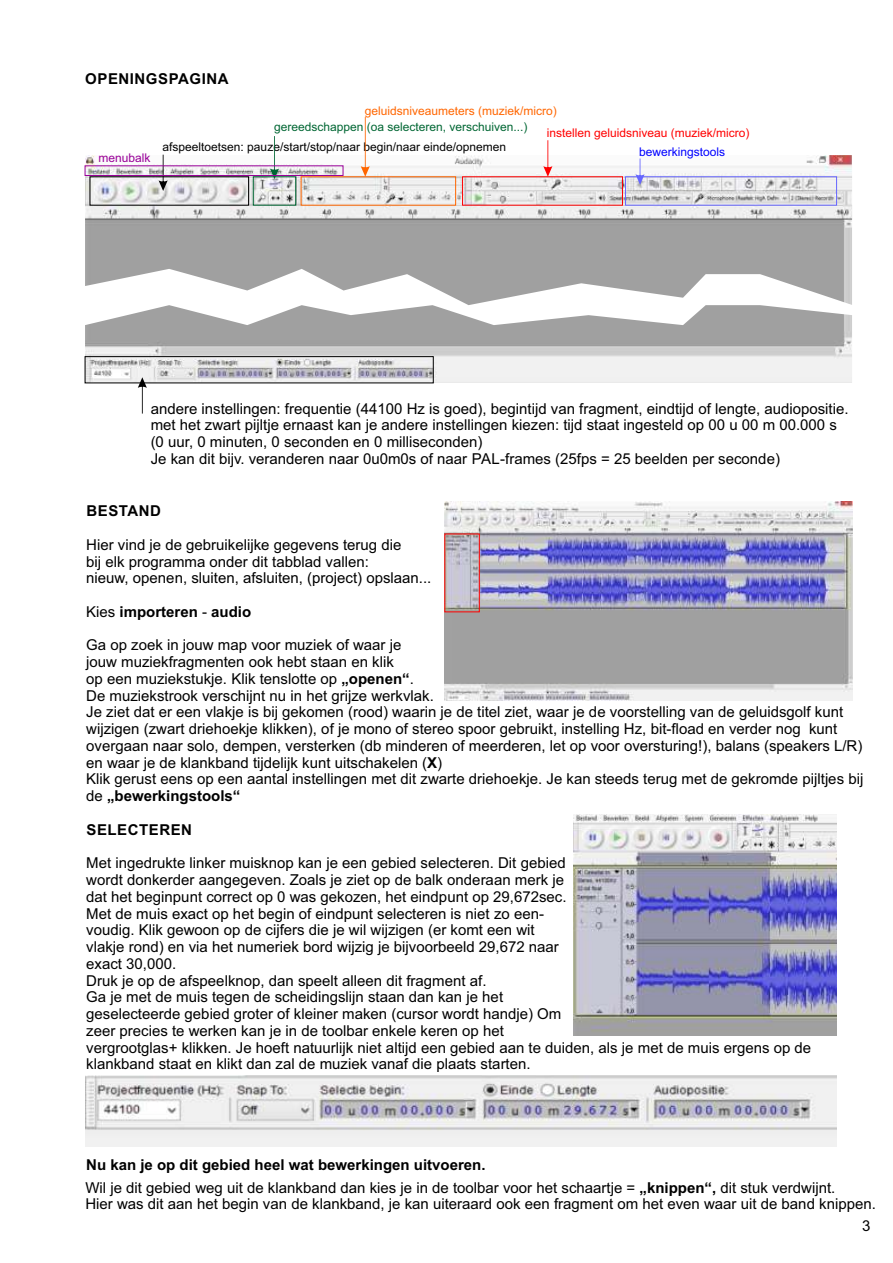
<style>
.page{position:relative;width:893px;height:1263px;background:#fff}
.page>*{position:absolute;margin:0;border:0;box-sizing:border-box;transform-origin:0 0}
.t1{font:15px/16.8px "Arial";color:#000}
.t2{font:700 15px "Arial";color:#000}
.t3{font:700 15px "Arial";letter-spacing:.035em;color:#000}
.t4{font:12px "Arial";color:#000}
.t5{font:12px "Arial";color:#063}
.t6{font:12px "Arial";color:#f00}
.t7{font:12px "Arial";color:#f60}
.t8{font:12px "Arial";color:#00f}
.t9{font:12px "Arial";color:#909}
.s1{font-weight:400}
.s2{font-weight:700}
</style>
<div class="page">
<img style="left:85px;top:155px;width:767px;height:228px">
<div style="left:90px;top:176px;width:159px;height:30px;border:1px solid #000"></div>
<svg style="left:159px;top:155px;width:9px;height:36px"></svg>
<div style="left:462px;top:176px;width:161px;height:30px;border:1px solid #f00"></div>
<svg style="left:543px;top:140px;width:9px;height:37px"></svg>
<div style="left:301px;top:176px;width:155px;height:30px;border:1px solid #f60"></div>
<svg style="left:361px;top:117px;width:9px;height:60px"></svg>
<div style="left:625px;top:176px;width:212px;height:30px;border:1px solid #66f"></div>
<svg style="left:635px;top:158px;width:10px;height:27px"></svg>
<div style="left:85px;top:356px;width:349px;height:27px;border:1px solid #000"></div>
<svg style="left:138px;top:377px;width:9px;height:37px"></svg>
<img style="left:445px;top:502px;width:407px;height:198px">
<div style="left:444px;top:533px;width:36px;height:79px;border:1px solid #f00"></div>
<img style="left:85px;top:1075px;width:751px;height:71px">
<img style="left:573px;top:815px;width:264px;height:220px">
<div style="left:253px;top:176px;width:43px;height:30px;border:1px solid #063"></div>
<svg style="left:270px;top:136px;width:9px;height:43px"></svg>
<div style="left:85px;top:165px;width:258px;height:11px;border:1px solid #909"></div>
<p class="t3" style="left:85px;top:73px;width:145px">OPENINGSPAGINA</p>
<p class="t7" style="left:365px;top:106px;width:194px">geluidsniveaumeters (muziek/micro)</p>
<p class="t5" style="left:274px;top:123px;width:255px">gereedschappen (oa selecteren, verschuiven...)</p>
<p class="t6" style="left:547px;top:128px;width:204px">instellen geluidsniveau (muziek/micro)</p>
<p class="t9" style="left:99px;top:153px;width:54px">menubalk</p>
<p class="t4" style="left:163px;top:143px;width:345px">afspeeltoetsen: pauze/start/stop/naar begin/naar einde/opnemen</p>
<p class="t8" style="left:639px;top:147px;width:88px">bewerkingstools</p>
<p class="t1" style="left:151px;top:401px;width:699px">andere instellingen: frequentie (44100 Hz is goed), begintijd van fragment, eindtijd of lengte, audiopositie. met het zwart pijltje ernaast kan je andere instellingen kiezen: tijd staat ingesteld op 00 u 00 m 00.000 s (0 uur, 0 minuten, 0 seconden en 0 milliseconden)<br>Je kan dit bijv. veranderen naar 0u0m0s of naar PAL-frames (25fps = 25 beelden per seconde)</p>
<p class="t3" style="left:87px;top:505px;width:76px">BESTAND</p>
<p class="t1" style="left:86px;top:537px;width:347px">Hier vind je de gebruikelijke gegevens terug die<br>bij elk programma onder dit tabblad vallen:<br>nieuw, openen, sluiten, afsluiten, (project) opslaan...</p>
<p class="t2" style="left:86px;top:606px;width:167px"><span class="s1">Kies</span> importeren <span class="s1">-</span> audio</p>
<p class="t1" style="left:86px;top:638px;width:779px">Ga op zoek in jouw map voor muziek of waar je<br>jouw muziekfragmenten ook hebt staan en klik<br>op een muziekstukje. Klik tenslotte op <span class="s2">„openen“</span>.<br>De muziekstrook verschijnt nu in het grijze werkvlak.<br>Je ziet dat er een vlakje is bij gekomen (rood) waarin je de titel ziet, waar je de voorstelling van de geluidsgolf kunt wijzigen (zwart driehoekje klikken), of je mono of stereo spoor gebruikt, instelling Hz, bit-fload en verder nog kunt overgaan naar solo, dempen, versterken (db minderen of meerderen, let op voor oversturing!), balans (speakers L/R) en waar je de klankband tijdelijk kunt uitschakelen (<span class="s2">X</span>)<br>Klik gerust eens op een aantal instellingen met dit zwarte driehoekje. Je kan steeds terug met de gekromde pijltjes bij de <span class="s2">„bewerkingstools“</span></p>
<p class="t3" style="left:87px;top:824px;width:107px">SELECTEREN</p>
<p class="t1" style="left:86px;top:856px;width:726px">Met ingedrukte linker muisknop kan je een gebied selecteren. Dit gebied<br>wordt donkerder aangegeven. Zoals je ziet op de balk onderaan merk je<br>dat het beginpunt correct op 0 was gekozen, het eindpunt op 29,672sec.<br>Met de muis exact op het begin of eindpunt selecteren is niet zo een-<br>voudig. Klik gewoon op de cijfers die je wil wijzigen (er komt een wit<br>vlakje rond) en via het numeriek bord wijzig je bijvoorbeeld 29,672 naar<br>exact 30,000.<br>Druk je op de afspeelknop, dan speelt alleen dit fragment af.<br>Ga je met de muis tegen de scheidingslijn staan dan kan je het<br>geselecteerde gebied groter of kleiner maken (cursor wordt handje) Om<br>zeer precies te werken kan je in de toolbar enkele keren op het<br>vergrootglas+ klikken. Je hoeft natuurlijk niet altijd een gebied aan te duiden, als je met de muis ergens op de klankband staat en klikt dan zal de muziek vanaf die plaats starten.</p>
<p class="t2" style="left:86px;top:1159px;width:401px">Nu kan je op dit gebied heel wat bewerkingen uitvoeren.</p>
<p class="t1" style="left:85px;top:1180px;width:792px">Wil je dit gebied weg uit de klankband dan kies je in de toolbar voor het schaartje = <span class="s2">„knippen“,</span> dit stuk verdwijnt.<br>Hier was dit aan het begin van de klankband, je kan uiteraard ook een fragment om het even waar uit de band knippen.</p>
<p class="t1" style="left:862px;top:1218px;width:10px">3</p>
</div>
